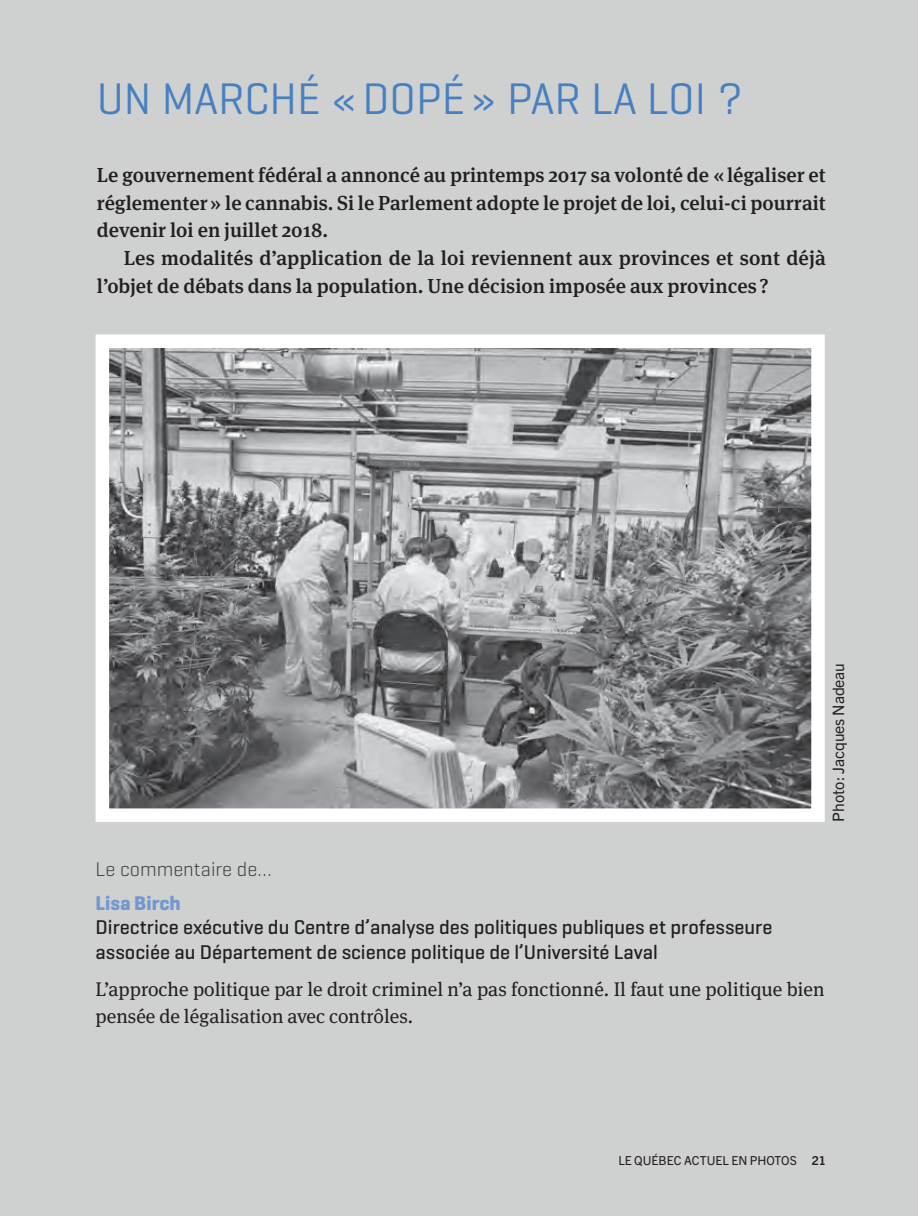
<style>
.page{position:relative;width:918px;height:1216px;background:#cfd1d0}
.page>*{position:absolute;margin:0;border:0;box-sizing:border-box;transform-origin:0 0}
.t1{font:45px "Geogrotesque";color:#4680c2}
.t2{font:500 20.25px/27.7px "Meta Serif OT";color:#231f20;text-align:justify}
.t3{font:500 20.25px/24.3px "Geogrotesque";color:#231f20}
.t4{font:300 20.25px "Geogrotesque";color:#3e3e3f}
.t5{font:700 20.25px "Geogrotesque";color:#7497ce}
.t6{font:19.8px/27px "Meta Serif OT";color:#231f20}
.t7{font:15.75px "Trade Gothic Next LT Pro";letter-spacing:-.005em;color:#231f20}
.t8{font:12.38px "Trade Gothic Next LT Pro";color:#231f20}
.t9{font:700 12.38px "Trade Gothic Next LT Pro";color:#231f20}
.s1{font-weight:400}
</style>
<div class="page">
<img style="left:111px;top:349px;width:699px;height:458px">
<div style="left:96px;top:334px;width:729px;height:488px;border:14px solid #fff"></div>
<h1 class="t1" style="left:97px;top:70px;width:647px">UN MARCHÉ «DOPÉ» PAR LA LOI ?</h1>
<p class="t2" style="left:97px;top:161px;width:730px">Le gouvernement fédéral a annoncé au printemps 2017 sa volonté de « légaliser et réglementer » le cannabis. Si le Parlement adopte le projet de loi, celui-ci pourrait devenir loi en juillet 2018.</p>
<p class="t2" style="left:97px;top:244px;width:730px;text-indent:27px">Les modalités d’application de la loi reviennent aux provinces et sont déjà l’objet de débats dans la population. Une décision imposée aux provinces ?</p>
<p class="t7" style="left:827px;top:822px;width:160px;rotate:-90deg">Photo: Jacques Nadeau</p>
<p class="t4" style="left:96px;top:856px;width:178px">Le commentaire de…</p>
<p class="t5" style="left:96px;top:891px;width:87px">Lisa Birch</p>
<p class="t3" style="left:96px;top:915px;width:678px">Directrice exécutive du Centre d’analyse des politiques publiques et professeure associée au Département de science politique de l’Université Laval</p>
<p class="t6" style="left:96px;top:976px;width:730px">L’approche politique par le droit criminel n’a pas fonctionné. Il faut une politique bien pensée de légalisation avec contrôles.</p>
<p class="t8" style="left:618px;top:1151px;width:180px">LE QUÉBEC ACTUEL EN PHOTOS</p>
<p class="t9" style="left:787px;top:1151px;width:41px"><span class="s1">—</span> 21</p>
</div>
